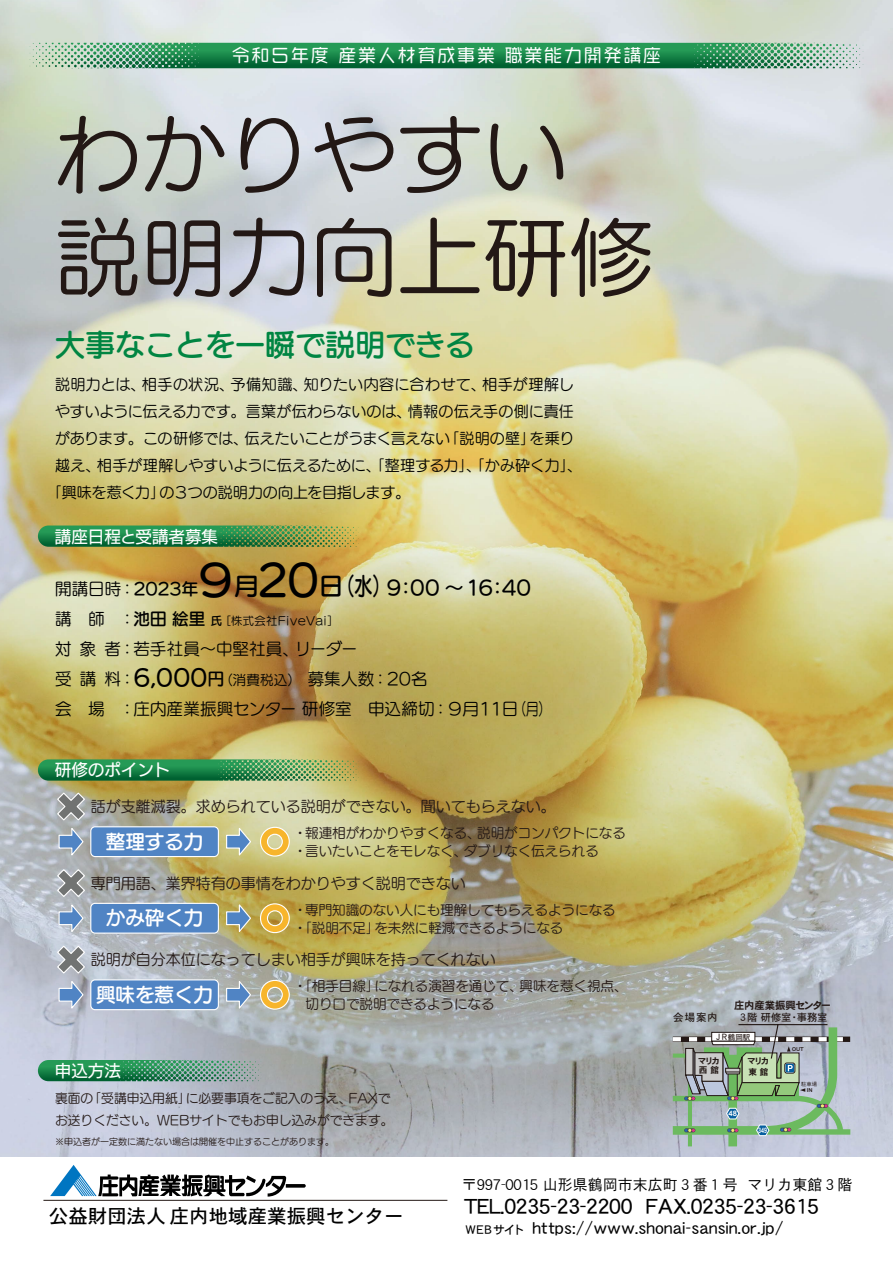
<style>
.page{position:relative;width:893px;height:1263px;background:#fff}
.page>*{position:absolute;margin:0;border:0;box-sizing:border-box;transform-origin:0 0}
.t1{font:85.5px/102.6px "UD Marugo Large Pr 6 N M";color:#231815}
.t2{font:30px "UD Marugo Large Pr 6 N DB";color:#008542}
.t3{font:21px "DFHS Gothic W5 WINP RKSJ H";color:#000}
.t4{font:19.5px "UD Marugo Large Pr 6 N DB";color:#000}
.t5{font:19.5px "DFHS Gothic W5 WINP RKSJ H";color:#000}
.t6{font:19.5px "UD Marugo Large Pr 6 N DB";color:#fff}
.t7{font:18px "VDL Giga Maru Medium";letter-spacing:.1em;color:#fff}
.t8{font:16.5px/30px "UD Marugo Large Pr 6 N M";letter-spacing:.005em;color:#000}
.t9{font:16.5px "DFHS Gothic W5 WINP RKSJ H";letter-spacing:.05em;color:#000}
.t10{font:16.5px "UD Kakugo Large Pr 6 N M";color:#fff}
.t11{font:15px "UD Marugo Large Pr 6 N M";letter-spacing:.005em;color:#000}
.t12{font:15px "UD Marugo Large Pr 6 N M";color:#231815}
.t13{font:15px "UD Marugo Large Pr 6 N M";letter-spacing:.03em;color:#000}
.t14{font:15px "DFHS Gothic W3 WINP RKSJ H";color:#000}
.t15{font:13.5px "UD Marugo Large Pr 6 N M";color:#231815}
.t16{font:12.75px/22.5px "UD Marugo Large Pr 6 N M";color:#231815}
.t17{font:11.25px "UD Marugo Large Pr 6 N M";letter-spacing:.04em;color:#000}
.t18{font:10.5px "DFHS Gothic W5 WINP RKSJ H";color:#231815}
.t19{font:10.35px "DFHS Gothic W7 WINP RKSJ H";letter-spacing:-.035em;color:#231815}
.t20{font:10.35px "DFHS Gothic W5 WINP RKSJ H";letter-spacing:-.035em;color:#231815}
.t21{font:9px "UD Marugo Large Pr 6 N M";color:#231815}
.t22{font:8.7px/9.1px "DFHS Gothic W7 WINP RKSJ H";letter-spacing:-.205em;color:#231815}
.t23{font:7.5px "DFHS Gothic W5 WINP RKSJ H";color:#231815}
.t24{font:7.35px "DFHS Gothic W7 WINP RKSJ H";color:#fff;scale:.7 1}
.t25{font:7.35px "DFHS Gothic W7 WINP RKSJ H";color:#fff}
.t26{font:5.4px "DFHS Gothic W7 WINP RKSJ H";color:#231815}
.t27{font:5.4px "DFHS Gothic W3 WINP RKSJ H";color:#231815}
.s1{font-size:42px}
.s2{font-size:24px}
.s3{font-size:16.5px}
.s4{font-family:"UD Marugo Large Pr 6 N DB";font-size:16.5px}
.s5{font-family:"UD Marugo Large Pr 6 N DB"}
.s6{font-family:"UD Marugo Large Pr 6 N DB";font-size:22.5px}
.s7{font-size:13.5px}
.s8{font-size:8.7px}
.s9{font-size:12px}
</style>
<div class="page">
<img style="left:0;top:0;width:893px;height:1157px">
<hr style="left:43px;top:1200px;width:404px;height:1px;background:#231815">
<svg style="left:50px;top:1165px;width:256px;height:31px"></svg>
<svg style="left:673px;top:1023px;width:177px;height:123px;background:#9eb3a5"></svg>
<svg style="left:52px;top:43px;width:119px;height:9px"></svg>
<svg style="left:38px;top:1060px;width:120px;height:21px;background:#218750"></svg>
<svg style="left:38px;top:525px;width:217px;height:22px;background:#218548"></svg>
<svg style="left:38px;top:759px;width:217px;height:22px;background:#21864a"></svg>
<svg style="left:225px;top:825px;width:27px;height:33px"></svg>
<svg style="left:259px;top:826px;width:31px;height:31px"></svg>
<svg style="left:56px;top:791px;width:30px;height:67px;background:#9ea7ae"></svg>
<div style="left:91px;top:827px;width:127px;height:29px;background:#5084c4;border-radius:4px"></div>
<div style="left:90px;top:826px;width:129px;height:31px;border:1px solid #fff;border-radius:4px"></div>
<svg style="left:225px;top:902px;width:27px;height:32px"></svg>
<svg style="left:259px;top:903px;width:31px;height:31px"></svg>
<svg style="left:56px;top:868px;width:30px;height:66px;background:#a3adb9"></svg>
<div style="left:91px;top:903px;width:127px;height:30px;background:#5084c4;border-radius:4px"></div>
<div style="left:90px;top:903px;width:129px;height:31px;border:1px solid #fff;border-radius:4px"></div>
<svg style="left:225px;top:978px;width:27px;height:33px"></svg>
<svg style="left:259px;top:979px;width:31px;height:31px"></svg>
<svg style="left:56px;top:945px;width:30px;height:66px;background:#a4aebc"></svg>
<div style="left:91px;top:980px;width:127px;height:30px;background:#5084c4;border-radius:4px"></div>
<div style="left:90px;top:979px;width:129px;height:31px;border:1px solid #fff;border-radius:4px"></div>
<p class="t7" style="left:232px;top:44px;width:431px">令和５年度 産業人材育成事業 職業能力開発講座</p>
<h1 class="t1" style="left:55px;top:106px;width:600px">わかりやすい説明力向上研修</h1>
<h2 class="t2" style="left:55px;top:328px;width:422px">大事なことを一瞬で説明できる</h2>
<p class="t13" style="left:55px;top:376px;width:520px">説明力とは、相手の状況、予備知識、知りたい内容に合わせて、相手が理解し</p>
<p class="t11" style="left:55px;top:403px;width:520px">やすいように伝える力です。言葉が伝わらないのは、情報の伝え手の側に責任</p>
<p class="t11" style="left:55px;top:430px;width:521px">があります。この研修では、伝えたいことがうまく言えない「説明の壁」を乗り</p>
<p class="t11" style="left:55px;top:457px;width:529px">越え、相手が理解しやすいように伝えるために、「整理する力」、「かみ砕く力」、</p>
<p class="t11" style="left:47px;top:484px;width:365px">「興味を惹く力」の３つの説明力の向上を目指します。</p>
<p class="t10" style="left:55px;top:527px;width:165px">講座日程と受講者募集</p>
<h3 class="t4" style="left:195px;top:577px;width:338px"><span class="s1">９</span><span class="s2">月</span><span class="s1">20</span><span class="s2">日（水）</span>9：00 ～16：40</h3>
<p class="t17" style="left:55px;top:614px;width:285px"><span class="s3">講　師　：</span><span class="s4">池田 絵里</span> <span class="s5">氏</span> ［株式会社FiveVai］</p>
<p class="t8" style="left:55px;top:634px;width:497px">対象者：若手社員～中堅社員、リーダー<br>受講料：<span class="s6">6,000</span><span class="s5">円</span><span class="s7">（消費税込）　</span>募集人数：20名<br>会　場　：庄内産業振興センター 研修室　申込締切：９月１１日（月）</p>
<p class="t8" style="left:55px;top:574px;width:145px">開講日時：<span class="s5">2023年</span></p>
<p class="t10" style="left:55px;top:761px;width:117px">研修のポイント</p>
<p class="t12" style="left:91px;top:798px;width:466px">話が支離滅裂。求められている説明ができない。聞いてもらえない。</p>
<p class="t15" style="left:293px;top:825px;width:334px">・報連相がわかりやすくなる、説明がコンパクトになる</p>
<h3 class="t6" style="left:106px;top:831px;width:99px">整理する力</h3>
<p class="t15" style="left:293px;top:843px;width:307px">・言いたいことをモレなく、ダブリなく伝えられる</p>
<p class="t12" style="left:91px;top:875px;width:376px">専門用語、業界特有の事情をわかりやすく説明できない</p>
<p class="t15" style="left:293px;top:902px;width:324px">・専門知識のない人にも理解してもらえるようになる</p>
<h3 class="t6" style="left:106px;top:907px;width:99px">かみ砕く力</h3>
<p class="t15" style="left:293px;top:920px;width:271px">・「説明不足」を未然に軽減できるようになる</p>
<p class="t12" style="left:91px;top:951px;width:406px">説明が自分本位になってしまい相手が興味を持ってくれない</p>
<p class="t15" style="left:293px;top:978px;width:336px">・「相手目線」になれる演習を通じて、興味を惹く視点、</p>
<h3 class="t6" style="left:96px;top:984px;width:118px">興味を惹く力</h3>
<p class="t15" style="left:305px;top:996px;width:190px">切り口で説明できるようになる</p>
<p class="t10" style="left:55px;top:1062px;width:68px">申込方法</p>
<p class="t16" style="left:55px;top:1087px;width:340px">裏面の「受講申込用紙」に必要事項をご記入のうえ、FAXでお送りください。WEBサイトでもお申し込みができます。</p>
<p class="t21" style="left:55px;top:1136px;width:281px">※申込者が一定数に満たない場合は開催を中止することがあります。</p>
<p class="t19" style="left:734px;top:1000px;width:98px">庄内産業振興センター</p>
<p class="t18" style="left:673px;top:1012px;width:46px">会場案内</p>
<p class="t20" style="left:738px;top:1012px;width:91px">３階 研修室・事務室</p>
<p class="t23" style="left:716px;top:1033px;width:36px"><span class="s8">J R</span>鶴岡駅</p>
<p class="t22" style="left:698px;top:1057px;width:24px">マリカ西 館</p>
<p class="t22" style="left:747px;top:1056px;width:24px;line-height:10.4px">マリカ東 館</p>
<p class="t25" style="left:728px;top:1110px;width:10px">48</p>
<p class="t24" style="left:758px;top:1126px;width:14px">349</p>
<p class="t26" style="left:792px;top:1047px;width:13px">OUT</p>
<p class="t27" style="left:801px;top:1081px;width:18px">駐車場</p>
<p class="t26" style="left:801px;top:1087px;width:13px">　IN</p>
<h3 class="t5" style="left:49px;top:1206px;width:356px">公益財団法人庄内地域産業振興センター</h3>
<p class="t14" style="left:462px;top:1177px;width:392px">〒997-0015 山形県鶴岡市末広町３番１号 マリカ東館３階</p>
<h3 class="t3" style="left:464px;top:1195px;width:356px">TEL.0235-23-2200 FAX.0235-23-3615</h3>
<p class="t9" style="left:466px;top:1220px;width:319px"><span class="s9">WEBサイト</span> https://www.shonai-sansin.or.jp/</p>
</div>
